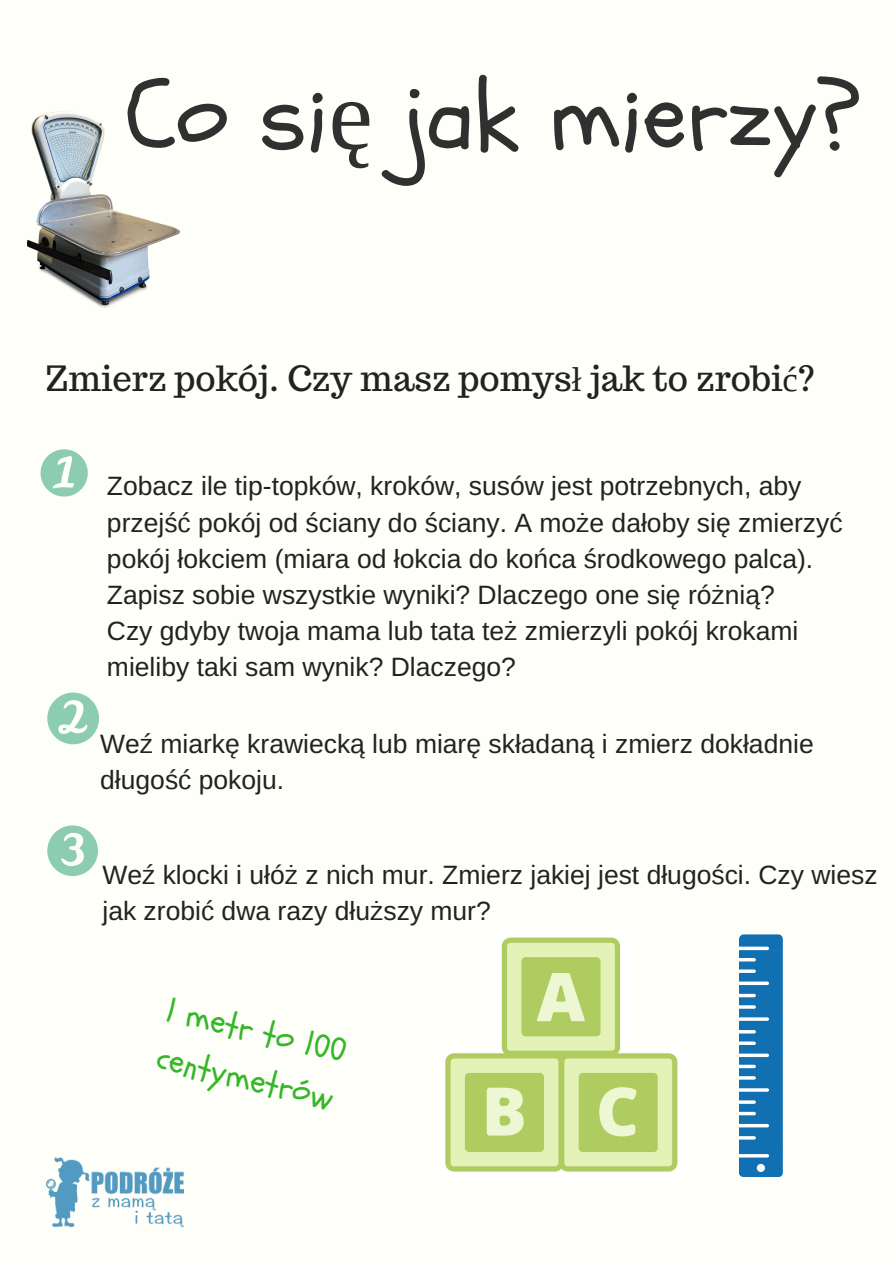
<style>
.page{position:relative;width:893px;height:1263px;background:#fffff9}
.page>*{position:absolute;margin:0;border:0;box-sizing:border-box;transform-origin:0 0}
.t1{font:99.3px "Schoolbell";color:#303030}
.t2{font:34.8px "Trocchi";color:#222}
.t3{font:34.8px/48.3px "Schoolbell";color:#35b729}
.t4{font:26.55px/36px "Arimo";color:#222}
.s1{font-family:"Liberation Serif"}
.s2{font-family:"Liberation Sans"}
</style>
<div class="page">
<img style="left:27px;top:111px;width:152px;height:197px">
<svg style="left:445px;top:937px;width:232px;height:234px"></svg>
<svg style="left:739px;top:934px;width:44px;height:243px;background:#3083bc"></svg>
<svg style="left:41px;top:449px;width:47px;height:48px"></svg>
<svg style="left:47px;top:692px;width:52px;height:52px"></svg>
<svg style="left:47px;top:825px;width:51px;height:51px"></svg>
<img style="left:46px;top:1157px;width:138px;height:69px">
<h1 class="t1" style="left:126px;top:50px;width:737px">Co si<span class="s1">ę</span> jak mierzy?</h1>
<h2 class="t2" style="left:45px;top:355px;width:771px">Zmierz pokój. Czy masz pomys<span class="s1">ł</span> jak to zrobi<span class="s1">ć</span>?</h2>
<p class="t4" style="left:107px;top:468px;width:737px">Zobacz ile tip-topków, kroków, susów jest potrzebnych, aby przej<span class="s2">ść</span> pokój od <span class="s2">ś</span>ciany do <span class="s2">ś</span>ciany. A mo<span class="s2">ż</span>e da<span class="s2">ł</span>oby si<span class="s2">ę</span> zmierzy<span class="s2">ć </span>pokój <span class="s2">ł</span>okciem (miara od <span class="s2">ł</span>okcia do ko<span class="s2">ń</span>ca <span class="s2">ś</span>rodkowego palca).<br>Zapisz sobie wszystkie wyniki? Dlaczego one si<span class="s2">ę</span> ró<span class="s2">ż</span>ni<span class="s2">ą</span>?<br>Czy gdyby twoja mama lub tata te<span class="s2">ż</span> zmierzyli pokój krokami mieliby taki sam wynik? Dlaczego?</p>
<p class="t4" style="left:100px;top:726px;width:715px">We<span class="s2">ź</span> miark<span class="s2">ę</span> krawieck<span class="s2">ą</span> lub miar<span class="s2">ę</span> sk<span class="s2">ł</span>adan<span class="s2">ą</span> i zmierz dok<span class="s2">ł</span>adnie d<span class="s2">ł</span>ugo<span class="s2">ść</span> pokoju.</p>
<p class="t4" style="left:102px;top:857px;width:777px">We<span class="s2">ź</span> klocki i u<span class="s2">ł</span>ó<span class="s2">ż</span> z nich mur. Zmierz jakiej jest d<span class="s2">ł</span>ugo<span class="s2">ś</span>ci. Czy wiesz jak zrobi<span class="s2">ć</span> dwa razy d<span class="s2">ł</span>u<span class="s2">ż</span>szy mur?</p>
<h2 class="t3" style="left:172px;top:987px;width:186px;rotate:13deg">1 metr to 100 centymetrów</h2>
</div>
